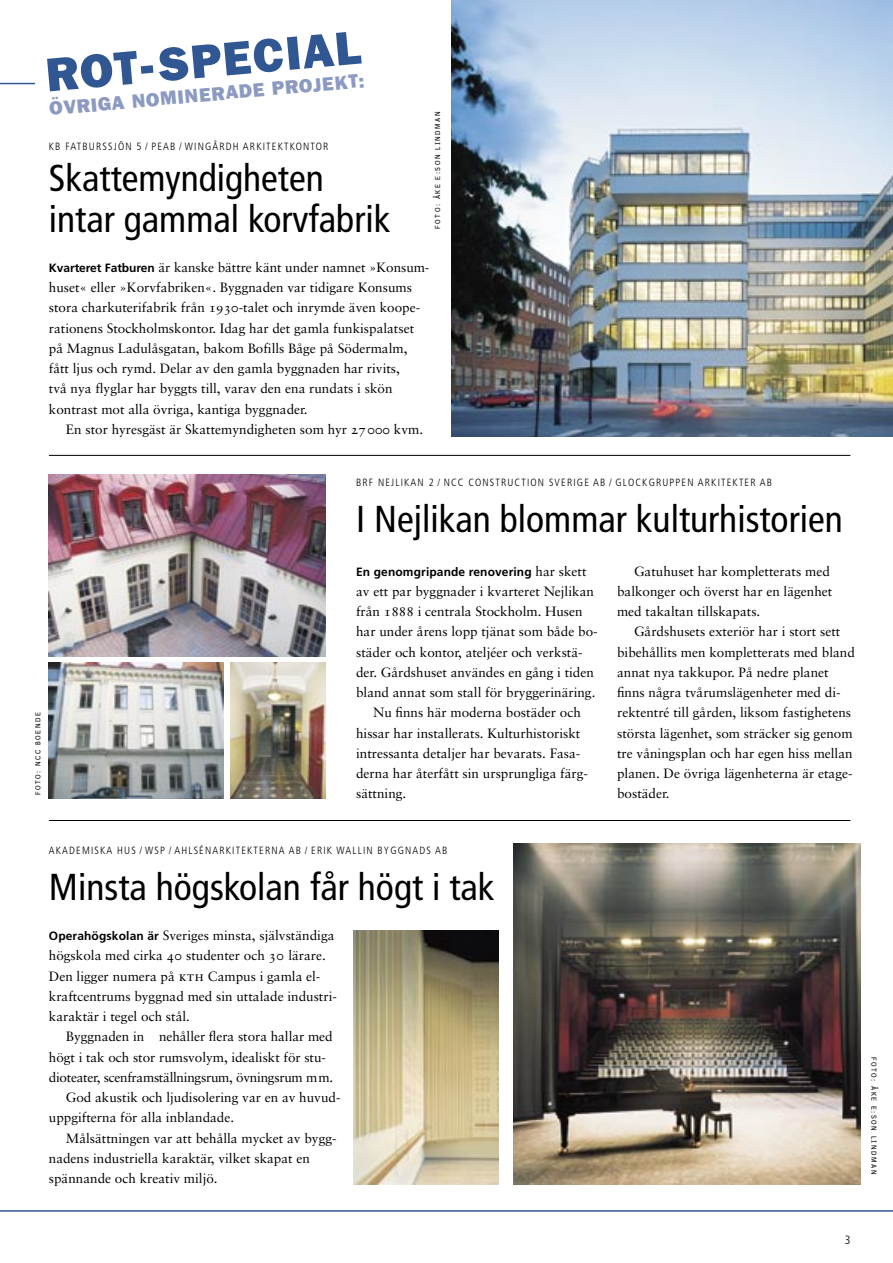
<style>
.page{position:relative;width:893px;height:1263px;background:#fff}
.page>*{position:absolute;margin:0;border:0;box-sizing:border-box;transform-origin:0 0}
.t1{font:800 47.55px "Franklin Gothic";color:#315793}
.NOTIS__bröd__FET__utan_indrag{font:condensed 37.5px/40.5px "Frutiger";color:#000}
.t2{font:800 19.35px "Franklin Gothic";color:#8c9ac2}
.ARTIKEL__bröd__UTAN_INDRAG{font:13.5px/20.2px "Sabon";color:#000}
.ARTIKEL__bröd__INDRAG{font:13.5px/20.2px "Sabon";color:#000}
.ARTIKEL__bröd__UTAN_INDRAG-2{font:700 12px "Frutiger";letter-spacing:.01em;color:#000}
.t3{font:300 condensed 12px "Frutiger";color:#000}
.NOTIS__bröd__FET__utan_indrag-2{font:300 condensed 10.5px "Frutiger";letter-spacing:.11em;color:#000}
.t4{font:7.5px "Bell Centennial BT Sub Caption";letter-spacing:.2em;color:#000}
.s1{font-family:"Frutiger";font-weight:700;font-size:12px}
.s2{font-family:"Sabon Roman SC"}
.s3{font-family:"Sabon";font-weight:400;font-size:13.5px}
</style>
<div class="page">
<hr style="left:0;top:83px;width:35px;height:1px;background:#315793">
<hr style="left:49px;top:455px;width:801px;height:1px;background:#000">
<img style="left:49px;top:474px;width:277px;height:183px">
<img style="left:231px;top:662px;width:95px;height:136px">
<img style="left:49px;top:662px;width:174px;height:136px">
<hr style="left:49px;top:820px;width:801px;height:1px;background:#000">
<img style="left:513px;top:843px;width:347px;height:341px">
<img style="left:354px;top:930px;width:144px;height:254px">
<hr style="left:0;top:1210px;width:893px;height:2px;background:#315793">
<img style="left:451px;top:0;width:442px;height:436px">
<p class="t1" style="left:44px;top:47px;width:317px;rotate:-5deg">ROT-SPECIAL</p>
<p class="t2" style="left:48px;top:97px;width:318px;rotate:-5deg">ÖVRIGA NOMINERADE PROJEKT:</p>
<p class="t4" style="left:433px;top:229px;width:119px;rotate:-90deg">FOTO: ÅKE E:SON LINDMAN</p>
<p class="NOTIS__bröd__FET__utan_indrag-2" style="left:49px;top:141px;width:281px">KB FATBURSSJÖN 5 / PEAB / WINGÅRDH ARKITEKTKONTOR</p>
<p class="NOTIS__bröd__FET__utan_indrag" style="left:49px;top:158px;width:343px">Skattemyndigheten intar gammal korvfabrik</p>
<p class="ARTIKEL__bröd__UTAN_INDRAG" style="left:49px;top:257px;width:382px"><span class="s1">Kvarteret Fatburen</span> är kanske bättre känt under namnet »Konsum&shy;huset« eller »Korvfabriken«. Byggnaden var tidigare Konsums stora charkuterifabrik från <span class="s2">1930</span>-talet och inrymde även koope&shy;rationens Stockholmskontor. Idag har det gamla funkispalatset på Magnus Ladulåsgatan, bakom Bofills Båge på Södermalm, fått ljus och rymd. Delar av den gamla byggnaden har rivits,<br>två nya flyglar har byggts till, varav den ena rundats i skön kontrast mot alla övriga, kantiga byggnader.</p>
<p class="ARTIKEL__bröd__UTAN_INDRAG" style="left:66px;top:419px;width:359px">En stor hyresgäst är Skattemyndigheten som hyr <span class="s2">27 000</span> kvm.</p>
<p class="t4" style="left:33px;top:795px;width:84px;rotate:-90deg">FOTO: NCC BOENDE</p>
<p class="NOTIS__bröd__FET__utan_indrag-2" style="left:356px;top:476px;width:418px">BRF NEJLIKAN 2 / NCC CONSTRUCTION SVERIGE AB / GLOCKGRUPPEN ARKITEKTER AB</p>
<p class="NOTIS__bröd__FET__utan_indrag" style="left:356px;top:499px;width:488px">I Nejlikan blommar kulturhistorien</p>
<p class="ARTIKEL__bröd__UTAN_INDRAG-2" style="left:356px;top:564px;width:232px">En genomgripande renovering <span class="s3">har skett</span></p>
<p class="ARTIKEL__bröd__UTAN_INDRAG" style="left:356px;top:581px;width:243px">av ett par byggnader i kvarteret Nejlikan från <span class="s2">1888</span> i centrala Stockholm. Husen har under årens lopp tjänat som både bo&shy;städer och kontor, ateljéer och verkstä&shy;der. Gårdshuset användes en gång i tiden bland annat som stall för bryggerinäring.</p>
<p class="ARTIKEL__bröd__INDRAG" style="left:356px;top:702px;width:233px;text-indent:17px">Nu finns här moderna bostäder och hissar har installerats. Kulturhistoriskt intressanta detaljer har bevarats. Fasa&shy;derna har återfått sin ursprungliga färg&shy;sättning.</p>
<p class="ARTIKEL__bröd__INDRAG" style="left:617px;top:561px;width:217px;text-indent:17px">Gatuhuset har kompletterats med balkonger och överst har en lägenhet med takaltan tillskapats.</p>
<p class="ARTIKEL__bröd__INDRAG" style="left:617px;top:621px;width:239px;text-indent:17px">Gårdshusets exteriör har i stort sett bibehållits men kompletterats med bland annat nya takkupor. På nedre planet finns några tvårumslägenheter med di&shy;rektentré till gården, liksom fastighetens största lägenhet, som sträcker sig genom tre våningsplan och har egen hiss mellan planen. De övriga lägenheterna är etage&shy;bostäder.</p>
<p class="NOTIS__bröd__FET__utan_indrag-2" style="left:49px;top:844px;width:400px">AKADEMISKA HUS / WSP / AHLSÉNARKITEKTERNA AB / ERIK WALLIN BYGGNADS AB</p>
<p class="NOTIS__bröd__FET__utan_indrag" style="left:49px;top:867px;width:447px">Minsta högskolan får högt i tak</p>
<p class="ARTIKEL__bröd__UTAN_INDRAG" style="left:49px;top:925px;width:290px"><span class="s1">Operahögskolan är</span> Sveriges minsta, självständiga högskola med cirka <span class="s2">40</span> studenter och <span class="s2">30</span> lärare.<br>Den ligger numera på <span class="s2">kth</span> Campus i gamla el&shy;kraftcentrums byggnad med sin uttalade industri&shy;karaktär i tegel och stål.</p>
<p class="ARTIKEL__bröd__INDRAG" style="left:49px;top:1026px;width:286px;text-indent:17px">Byggnaden in nehåller flera stora hallar med högt i tak och stor rumsvolym, idealiskt för stu&shy;dioteater, scenframställningsrum, övningsrum m m.</p>
<p class="ARTIKEL__bröd__INDRAG" style="left:49px;top:1087px;width:293px;text-indent:17px">God akustik och ljudisolering var en av huvud&shy;uppgifterna för alla inblandade.</p>
<p class="ARTIKEL__bröd__INDRAG" style="left:49px;top:1128px;width:289px;text-indent:17px">Målsättningen var att behålla mycket av bygg&shy;nadens industriella karaktär, vilket skapat en spännande och kreativ miljö.</p>
<p class="t4" style="left:879px;top:1057px;width:119px;rotate:90deg">FOTO: ÅKE E:SON LINDMAN</p>
<p class="t3" style="left:845px;top:1233px;width:7px">3</p>
</div>
